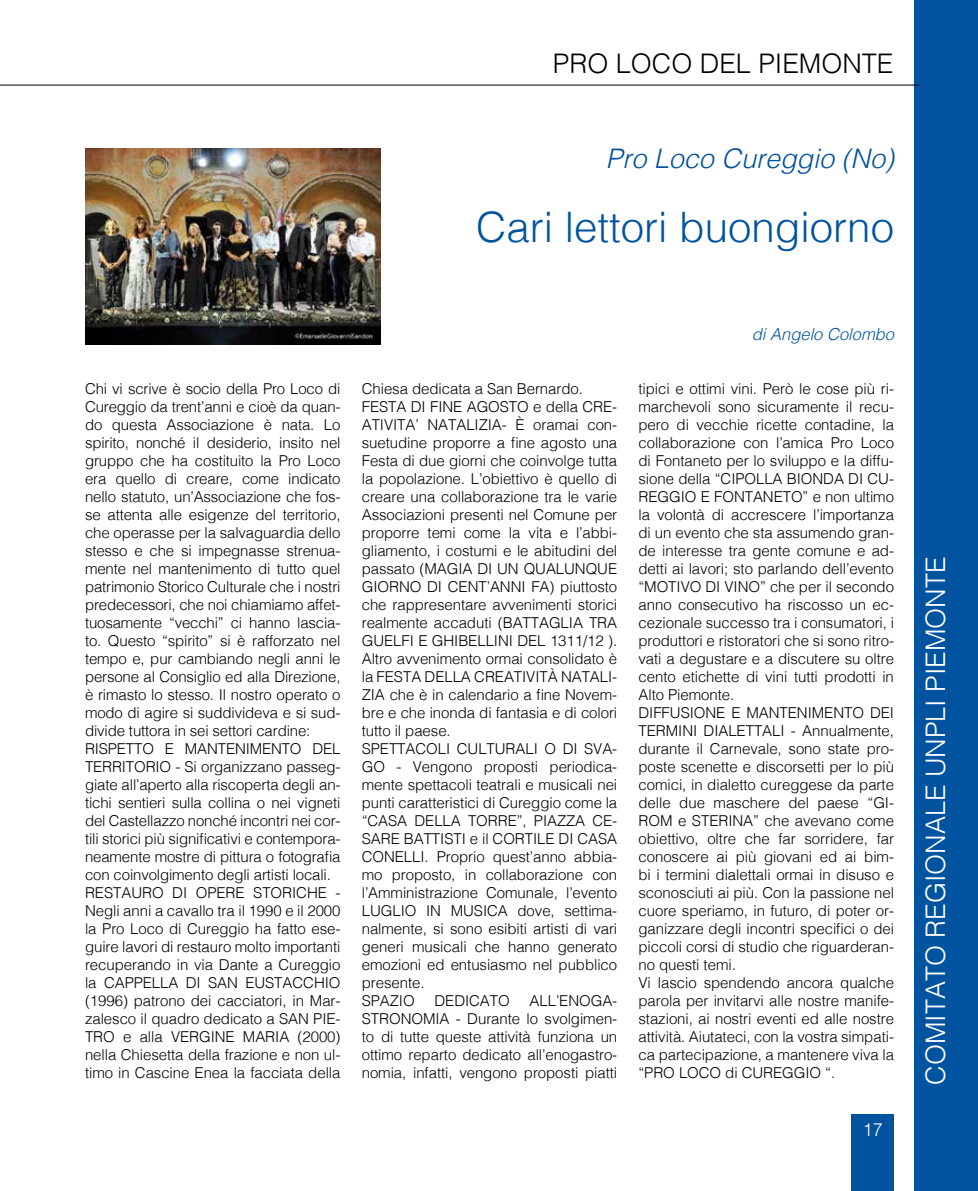
<style>
.page{position:relative;width:978px;height:1191px;background:#fff}
.page>*{position:absolute;margin:0;border:0;box-sizing:border-box;transform-origin:0 0}
.t1{font:300 42px "Helvetica";color:#00539e}
.t2{font:300 27px "Helvetica";color:#fff}
.t3{font:italic 300 27px "Helvetica";color:#00539e}
.t4{font:300 27px "Helvetica";color:#000}
.t5{font:300 18px "Helvetica";color:#fff}
.t6{font:italic 300 16.5px "Helvetica";color:#00539e}
.t7{font:300 15px/18px "Helvetica";letter-spacing:-.005em;color:#000}
</style>
<div class="page">
<div style="left:914px;top:0;width:64px;height:1191px;background:#00539e"></div>
<div style="left:851px;top:1114px;width:43px;height:77px;background:#00539e"></div>
<hr style="left:0;top:85px;width:919px;height:1px;background:#000">
<img style="left:85px;top:148px;width:296px;height:197px">
<h2 class="t4" style="left:553px;top:41px;width:342px">PRO LOCO DEL PIEMONTE</h2>
<h2 class="t3" style="left:606px;top:135px;width:290px">Pro Loco Cureggio (No)</h2>
<h1 class="t1" style="left:476px;top:192px;width:419px">Cari lettori buongiorno</h1>
<p class="t7" style="left:85px;top:378px;width:257px">Chi vi scrive è socio della Pro Loco di Cureggio da trent’anni e cioè da quan&shy;do questa Associazione è nata. Lo spirito, nonché il desiderio, insito nel gruppo che ha costituito la Pro Loco era quello di creare, come indicato nello statuto, un’Associazione che fos&shy;se attenta alle esigenze del territorio, che operasse per la salvaguardia dello stesso e che si impegnasse strenua&shy;mente nel mantenimento di tutto quel patrimonio Storico Culturale che i nostri predecessori, che noi chiamiamo affet&shy;tuosamente “vecchi” ci hanno lascia&shy;to. Questo “spirito” si è rafforzato nel tempo e, pur cambiando negli anni le persone al Consiglio ed alla Direzione, è rimasto lo stesso. Il nostro operato o modo di agire si suddivideva e si sud&shy;divide tuttora in sei settori cardine:<br>RISPETTO E MANTENIMENTO DEL TERRITORIO - Si organizzano passeg&shy;giate all’aperto alla riscoperta degli an&shy;tichi sentieri sulla collina o nei vigneti del Castellazzo nonché incontri nei cor&shy;tili storici più significativi e contempora&shy;neamente mostre di pittura o fotografia con coinvolgimento degli artisti locali.<br>RESTAURO DI OPERE STORICHE - Negli anni a cavallo tra il 1990 e il 2000 la Pro Loco di Cureggio ha fatto ese&shy;guire lavori di restauro molto importanti recuperando in via Dante a Cureggio la CAPPELLA DI SAN EUSTACCHIO (1996) patrono dei cacciatori, in Mar&shy;zalesco il quadro dedicato a SAN PIE-TRO e alla VERGINE MARIA (2000) nella Chiesetta della frazione e non ul&shy;timo in Cascine Enea la facciata della</p>
<p class="t7" style="left:362px;top:378px;width:257px">Chiesa dedicata a San Bernardo.<br>FESTA DI FINE AGOSTO e della CRE-ATIVITA’ NATALIZIA- È oramai con&shy;suetudine proporre a fine agosto una Festa di due giorni che coinvolge tutta la popolazione. L’obiettivo è quello di creare una collaborazione tra le varie Associazioni presenti nel Comune per proporre temi come la vita e l’abbi&shy;gliamento, i costumi e le abitudini del passato (MAGIA DI UN QUALUNQUE GIORNO DI CENT’ANNI FA) piuttosto che rappresentare avvenimenti storici realmente accaduti (BATTAGLIA TRA GUELFI E GHIBELLINI DEL 1311/12 ).<br>Altro avvenimento ormai consolidato è la FESTA DELLA CREATIVITÀ NATALI-ZIA che è in calendario a fine Novem&shy;bre e che inonda di fantasia e di colori tutto il paese.<br>SPETTACOLI CULTURALI O DI SVA-GO - Vengono proposti periodica&shy;mente spettacoli teatrali e musicali nei punti caratteristici di Cureggio come la “CASA DELLA TORRE”, PIAZZA CE-SARE BATTISTI e il CORTILE DI CASA CONELLI. Proprio quest’anno abbia&shy;mo proposto, in collaborazione con l’Amministrazione Comunale, l’evento LUGLIO IN MUSICA dove, settima&shy;nalmente, si sono esibiti artisti di vari generi musicali che hanno generato emozioni ed entusiasmo nel pubblico presente.<br>SPAZIO</p>
<p class="t7" style="left:362px;top:990px;width:257px;text-align:justify;text-indent:168px">ALL’ENOGA-STRONOMIA - Durante lo svolgimen&shy;to di tutte queste attività funziona un ottimo reparto dedicato all’enogastro&shy;nomia, infatti, vengono proposti piatti</p>
<p class="t7" style="left:434px;top:990px;width:77px">DEDICATO</p>
<p class="t6" style="left:752px;top:320px;width:144px">di Angelo Colombo</p>
<p class="t7" style="left:639px;top:378px;width:257px">tipici e ottimi vini. Però le cose più ri&shy;marchevoli sono sicuramente il recu&shy;pero di vecchie ricette contadine, la collaborazione con l’amica Pro Loco di Fontaneto per lo sviluppo e la diffu&shy;sione della “CIPOLLA BIONDA DI CU-REGGIO E FONTANETO” e non ultimo la volontà di accrescere l’importanza di un evento che sta assumendo gran&shy;de interesse tra gente comune e ad&shy;detti ai lavori; sto parlando dell’evento “MOTIVO DI VINO” che per il secondo anno consecutivo ha riscosso un ec&shy;cezionale successo tra i consumatori, i produttori e ristoratori che si sono ritro&shy;vati a degustare e a discutere su oltre cento etichette di vini tutti prodotti in Alto Piemonte.<br>DIFFUSIONE E MANTENIMENTO DEI TERMINI DIALETTALI - Annualmente, durante il Carnevale, sono state pro&shy;poste scenette e discorsetti per lo più comici, in dialetto cureggese da parte delle due maschere del paese “GI-ROM e STERINA” che avevano come obiettivo, oltre che far sorridere, far conoscere ai più giovani ed ai bim&shy;bi i termini dialettali ormai in disuso e sconosciuti ai più. Con la passione nel cuore speriamo, in futuro, di poter or&shy;ganizzare degli incontri specifici o dei piccoli corsi di studio che riguarderan&shy;no questi temi.<br>Vi lascio spendendo ancora qualche parola per invitarvi alle nostre manife&shy;stazioni, ai nostri eventi ed alle nostre attività. Aiutateci, con la vostra simpati&shy;ca partecipazione, a mantenere viva la “PRO LOCO di CUREGGIO “.</p>
<p class="t5" style="left:863px;top:1114px;width:22px">17</p>
<h2 class="t2" style="left:913px;top:1085px;width:530px;rotate:-90deg">COMITATO REGIONALE UNPLI PIEMONTE</h2>
</div>
